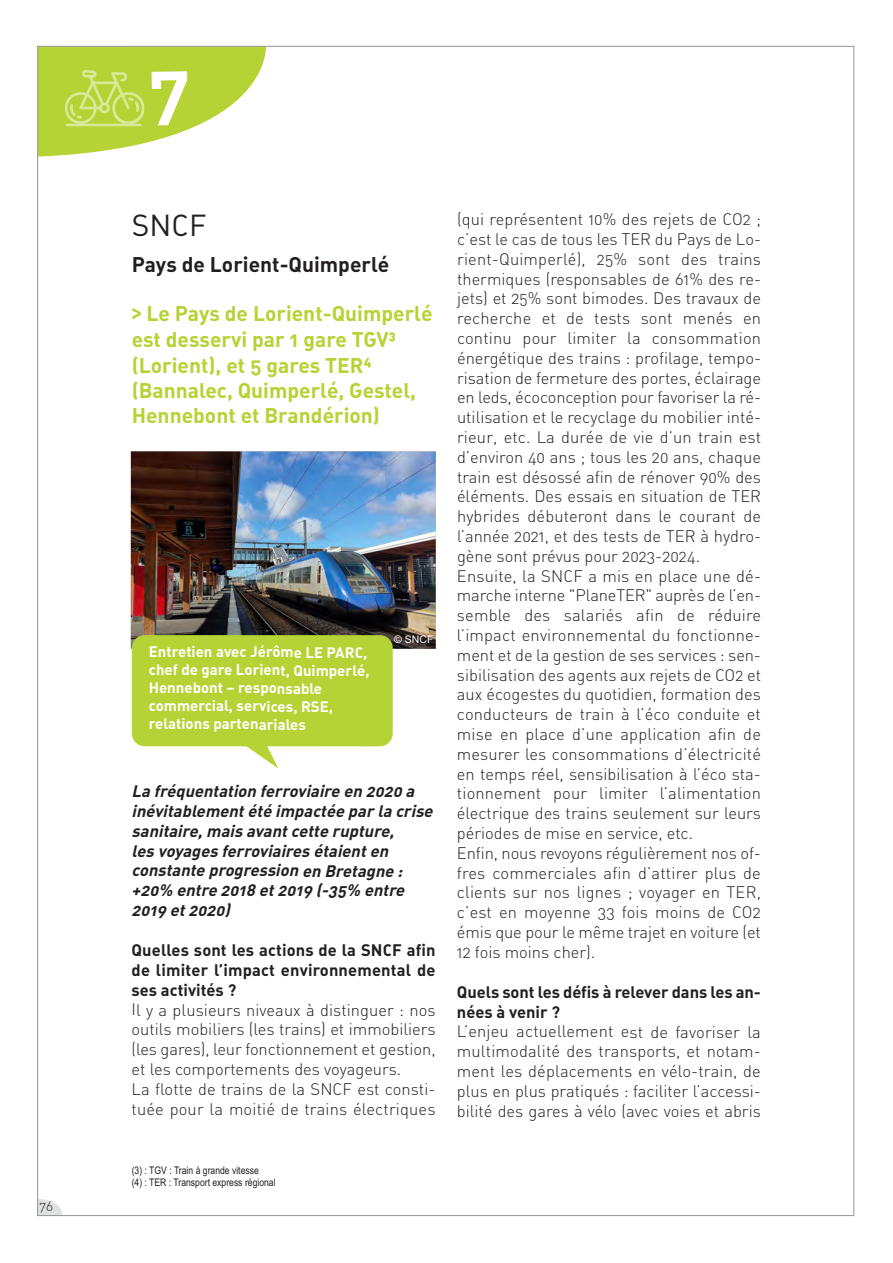
<style>
.page{position:relative;width:893px;height:1263px;background:#fff}
.page>*{position:absolute;margin:0;border:0;box-sizing:border-box;transform-origin:0 0}
.t1{font:30px "DIN Regular Alternate";color:#231f20}
.t2{font:21px/25.5px "DIN Bold Alternate";color:#b5d334}
.t3{font:21px "DIN Bold Alternate";color:#231f20}
.t4{font:16.5px/19.8px "DIN Light Alternate";color:#231f20}
.t5{font:italic 16.5px/19.8px "DIN Bold Alternate";color:#231f20}
.t6{font:16.5px/19.8px "DIN Bold Alternate";color:#231f20;text-align:justify}
.t7{font:15px/18px "DIN Bold Alternate";color:#fff}
.t8{font:13.5px "DIN Light Alternate";color:#231f20}
.t9{font:10.5px/12.6px "Arial Narrow";color:#231f20}
.t10{font:10.5px "Arial";color:#fff}
.s1{font-family:"Arial Narrow";font-weight:700}
</style>
<div class="page">
<svg style="left:39px;top:1199px;width:23px;height:15px"></svg>
<img style="left:131px;top:451px;width:305px;height:198px">
<div style="left:132px;top:635px;width:261px;height:111px;background:#b5d334;border-radius:13px"></div>
<svg style="left:242px;top:746px;width:37px;height:23px"></svg>
<svg style="left:38px;top:46px;width:228px;height:111px"></svg>
<p class="t8" style="left:40px;top:1201px;width:15px">76</p>
<h1 class="t1" style="left:132px;top:215px;width:76px">SNCF</h1>
<p class="t3" style="left:132px;top:257px;width:259px">Pays de Lorient-Quimperlé</p>
<p class="t2" style="left:132px;top:303px;width:302px"><span class="s1">&gt;</span> Le Pays de Lorient-Quimperlé est desservi par 1 gare TGV<sup>3 </sup>(Lorient), et 5 gares TER<sup>4 </sup>(Bannalec, Quimperlé, Gestel,<br>Hennebont et Brandérion)</p>
<p class="t7" style="left:149px;top:645px;width:222px">Entretien avec Jérôme LE PARC, chef de gare Lorient, Quimperlé,<br>Hennebont – responsable commercial, services, RSE, relations partenariales</p>
<p class="t10" style="left:394px;top:636px;width:41px">© SNCF</p>
<p class="t5" style="left:132px;top:783px;width:306px">La fréquentation ferroviaire en 2020 a inévitablementété impactée par la crise sanitaire,mais avantcette rupture,<br>les voyages ferroviaires étaienten constante progression en Bretagne : +20% entre 2018 et2019 (-35% entre 2019 et2020)</p>
<p class="t6" style="left:132px;top:942px;width:306px">Quelles sont les actions de la SNCF afin de limiter l’impact environnemental de ses activités ?</p>
<p class="t4" style="left:132px;top:1002px;width:306px">Il y a plusieurs niveaux à distinguer : nos outils mobiliers (les trains) et immobiliers (les gares), leur fonctionnement et gestion, et les comportements des voyageurs.<br>La flotte de trains de la SNCF est consti&shy;tuée pour la moitié de trains électriques</p>
<p class="t9" style="left:132px;top:1165px;width:145px">(3) : TGV : Train à grande vitesse<br>(4) : TER : Transport express régional</p>
<p class="t4" style="left:457px;top:211px;width:306px">(qui représentent 10% des rejets de CO2 ; c’est le cas de tous les TER du Pays de Lo&shy;rient-Quimperlé), 25% sont des trains thermiques (responsables de 61% des re&shy;jets) et 25% sont bimodes. Des travaux de recherche et de tests sont menés en continu pour limiter la consommation énergétique des trains : profilage, tempo&shy;risation de fermeture des portes, éclairage en leds, écoconception pour favoriser la ré&shy;utilisation et le recyclage du mobilier inté&shy;rieur, etc. La durée de vie d’un train est d’environ 40 ans ; tous les 20 ans, chaque train est désossé afin de rénover 90% des éléments. Des essais en situation de TER hybrides débuteront dans le courant de l’année 2021, et des tests de TER à hydro&shy;gène sont prévus pour 2023-2024.<br>Ensuite, la SNCF a mis en place une dé&shy;marche interne "PlaneTER" auprès de l’en&shy;semble des salariés afin de réduire l’impact environnemental du fonctionne&shy;ment et de la gestion de ses services : sen&shy;sibilisation des agents aux rejets de CO2 et aux écogestes du quotidien, formation des conducteurs de train à l’éco conduite et mise en place d’une application afin de mesurer les consommations d’électricité en temps réel, sensibilisation à l’éco sta&shy;tionnement pour limiter l’alimentation électrique des trains seulement sur leurs périodes de mise en service, etc.<br>Enfin, nous revoyons régulièrement nos of&shy;fres commerciales afin d’attirer plus de clients sur nos lignes ; voyager en TER, c’est en moyenne 33 fois moins de CO2 émis que pour le même trajet en voiture (et 12 fois moins cher).</p>
<p class="t6" style="left:457px;top:984px;width:306px">Quels sont les défis à relever dans les an&shy;nées à venir ?</p>
<p class="t4" style="left:457px;top:1024px;width:306px;text-align:justify">L’enjeu actuellement est de favoriser la multimodalité des transports, et notam&shy;ment les déplacements en vélo-train, de plus en plus pratiqués : faciliter l’accessi&shy;bilité des gares à vélo (avec voies et abris</p>
</div>
